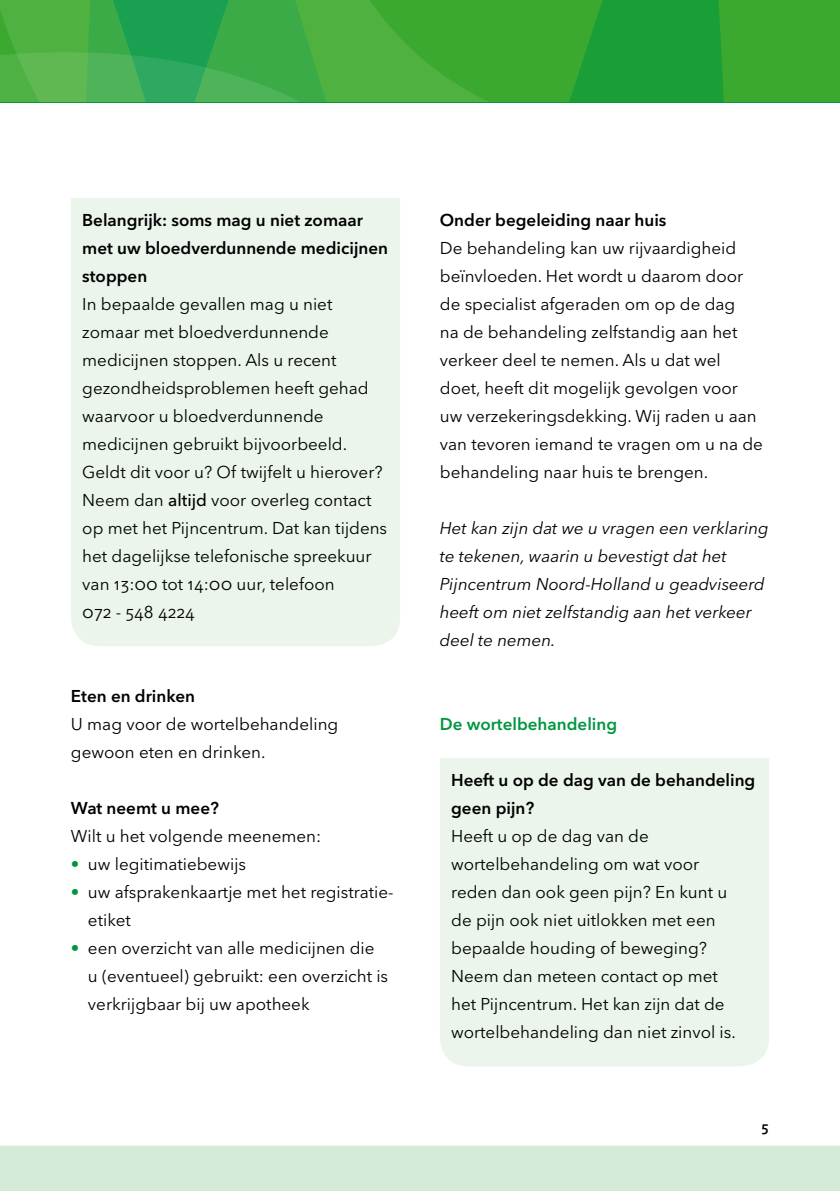
<style>
.page{position:relative;width:840px;height:1191px;background:#fff}
.page>*{position:absolute;margin:0;border:0;box-sizing:border-box;transform-origin:0 0}
.t1{font:17px/28px "Avenir Next LT Pro";color:#000}
.t2{font:600 17px/28px "Avenir Next LT Pro";color:#000}
.t3{font:italic 17px/28px "Avenir Next LT Pro";color:#000}
.t4{font:600 17px "Avenir Next LT Pro";color:#00963f}
.t5{font:600 14px "Avenir Next LT Pro";color:#000}
.s1{font-weight:500}
.s2{font-family:"Helvetica Neue LT";color:#00963f}
</style>
<div class="page">
<svg style="left:0;top:0;width:839px;height:102px;background:#36a839"></svg>
<svg style="left:0;top:52px;width:300px;height:50px;background:#45af53"></svg>
<div style="left:0;top:1145px;width:839px;height:46px;background:#d6ead8"></div>
<div style="left:71px;top:198px;width:329px;height:448px;background:#ebf5ec"></div>
<div style="left:440px;top:758px;width:328px;height:308px;background:#ebf5ec"></div>
<p class="t2" style="left:82px;top:206px;width:307px">Belangrijk: soms mag u niet zomaar met uw bloedverdunnende medicijnen stoppen</p>
<p class="t1" style="left:82px;top:290px;width:306px">In bepaalde gevallen mag u niet zomaar met bloedverdunnende medicijnen stoppen. Als u recent gezondheidsproblemen heeft gehad waarvoor u bloedverdunnende medicijnen gebruikt bijvoorbeeld.<br>Geldt dit voor u? Of twijfelt u hierover?<br>Neem dan <span class="s1">altijd</span> voor overleg contact op met het Pijncentrum. Dat kan tijdens het dagelijkse telefonische spreekuur van 13:00 tot 14:00 uur, telefoon<br>072 - 548 4224</p>
<p class="t2" style="left:71px;top:682px;width:125px">Eten en drinken</p>
<p class="t1" style="left:71px;top:710px;width:269px">U mag voor de wortelbehandeling gewoon eten en drinken.</p>
<p class="t2" style="left:71px;top:794px;width:149px">Wat neemt u mee?</p>
<p class="t1" style="left:71px;top:822px;width:251px">Wilt u het volgende meenemen:</p>
<p class="t1" style="left:71px;top:850px;width:176px"><span class="s2">•</span> uw legitimatiebewijs</p>
<p class="t1" style="left:88px;top:878px;width:307px;text-indent:-17px"><span class="s2">•</span> uw afsprakenkaartje met het registratie&shy;etiket</p>
<p class="t1" style="left:88px;top:934px;width:301px;text-indent:-17px"><span class="s2">•</span> een overzicht van alle medicijnen die u (eventueel) gebruikt: een overzicht is verkrijgbaar bij uw apotheek</p>
<p class="t2" style="left:439px;top:206px;width:228px">Onder begeleiding naar huis</p>
<p class="t1" style="left:439px;top:234px;width:324px">De behandeling kan uw rijvaardigheid beïnvloeden. Het wordt u daarom door de specialist afgeraden om op de dag<br>na de behandeling zelfstandig aan het verkeer deel te nemen. Als u dat wel doet, heeft dit mogelijk gevolgen voor uw verzekeringsdekking. Wij raden u aan van tevoren iemand te vragen om u na de behandeling naar huis te brengen.</p>
<p class="t3" style="left:439px;top:514px;width:330px">Het kan zijn dat we u vragen een verklaring te tekenen, waarin u bevestigt dat het Pijncentrum Noord-Holland u geadviseerd heeft om niet zelfstandig aan het verkeer deel te nemen.</p>
<p class="t4" style="left:439px;top:714px;width:179px">De wortelbehandeling</p>
<p class="t2" style="left:451px;top:766px;width:305px">Heeft u op de dag van de behandeling geen pijn?</p>
<p class="t1" style="left:451px;top:822px;width:286px">Heeft u op de dag van de wortelbehandeling om wat voor reden dan ook geen pijn? En kunt u de pijn ook niet uitlokken met een bepaalde houding of beweging?<br>Neem dan meteen contact op met het Pijncentrum. Het kan zijn dat de wortelbehandeling dan niet zinvol is.</p>
<p class="t5" style="left:760px;top:1118px;width:9px">5</p>
</div>
